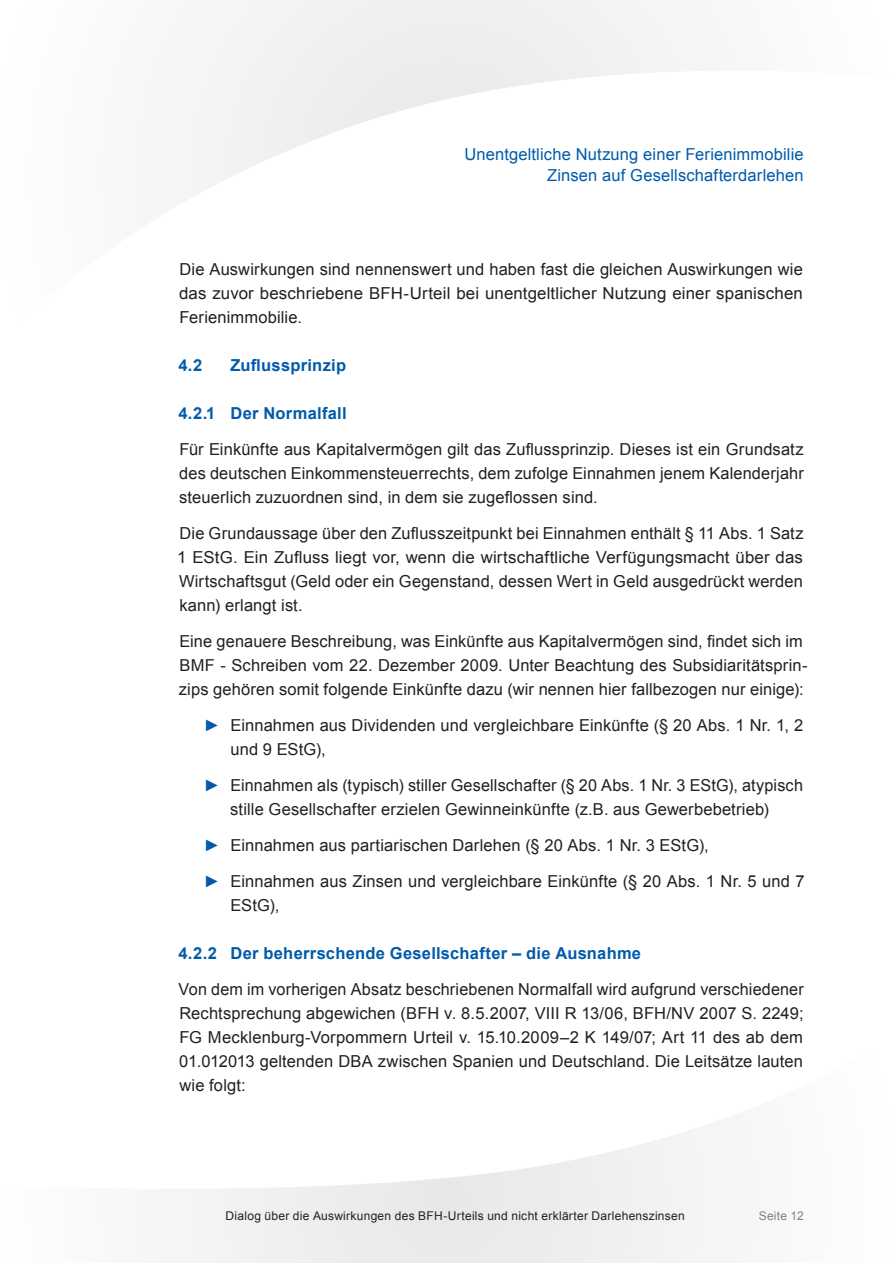
<style>
.page{position:relative;width:893px;height:1263px;background:#fff}
.page>*{position:absolute;margin:0;border:0;box-sizing:border-box;transform-origin:0 0}
.Fließtext_erster_Abs{font:16.5px/24px "Arial";letter-spacing:.01em;color:#231f20;text-align:justify}
.t1{font:700 16.5px "Arial";letter-spacing:.015em;color:#015aaa}
.t2{font:16.5px/21px "Arial";letter-spacing:.01em;color:#015aaa;text-align:right}
.t3{font:12px "Arial";letter-spacing:.02em;color:#231f20}
.t4{font:12px "Arial";letter-spacing:.02em;color:#808285}
.s1{color:#015aaa}
</style>
<div class="page">
<svg style="left:175px;top:1125px;width:544px;height:138px"></svg>
<svg style="left:175px;top:0;width:524px;height:206px"></svg>
<p class="t2" style="left:465px;top:144px;width:341px">Unentgeltliche Nutzung einer Ferienimmobilie<br>Zinsen auf Gesellschafterdarlehen</p>
<p class="Fließtext_erster_Abs" style="left:179px;top:257px;width:625px">Die Auswirkungen sind nennenswert und haben fast die gleichen Auswirkungen wie das zuvor beschriebene BFH-Urteil bei unentgeltlicher Nutzung einer spanischen Ferienimmobilie.</p>
<p class="t1" style="left:178px;top:354px;width:25px">4.2</p>
<p class="t1" style="left:230px;top:354px;width:117px">Zuflussprinzip</p>
<p class="t1" style="left:178px;top:402px;width:170px">4.2.1 Der Normalfall</p>
<p class="Fließtext_erster_Abs" style="left:179px;top:437px;width:626px">Für Einkünfte aus Kapitalvermögen gilt das Zuflussprinzip. Dieses ist ein Grundsatz des deutschen Einkommensteuerrechts, dem zufolge Einnahmen jenem Kalenderjahr steuerlich zuzuordnen sind, in dem sie zugeflossen sind.</p>
<p class="Fließtext_erster_Abs" style="left:177px;top:521px;width:628px">Die Grundaussage über den Zuflusszeitpunkt bei Einnahmen enthält § 11 Abs. 1 Satz 1 EStG. Ein Zufluss liegt vor, wenn die wirtschaftliche Verfügungsmacht über das Wirtschaftsgut (Geld oder ein Gegenstand, dessen Wert in Geld ausgedrückt werden kann) erlangt ist.</p>
<p class="Fließtext_erster_Abs" style="left:179px;top:629px;width:630px;text-align:left">Eine genauere Beschreibung, was Einkünfte aus Kapitalvermögen sind, findet sich im<br>BMF - Schreiben vom 22. Dezember 2009. Unter Beachtung des Subsidiaritätsprin&shy;zips gehören somit folgende Einkünfte dazu (wir nennen hier fallbezogen nur einige):</p>
<p class="Fließtext_erster_Abs" style="left:230px;top:713px;width:574px;text-indent:-27px"><span class="s1">►</span> Einnahmen aus Dividenden und vergleichbare Einkünfte (§ 20 Abs. 1 Nr. 1, 2 und 9 EStG),</p>
<p class="Fließtext_erster_Abs" style="left:204px;top:773px;width:601px;text-align:center"><span class="s1">►</span> Einnahmen als (typisch) stiller Gesellschafter (§ 20 Abs. 1 Nr. 3 EStG), atypisch stille Gesellschafter erzielen Gewinneinkünfte (z.B. aus Gewerbebetrieb)</p>
<p class="Fließtext_erster_Abs" style="left:204px;top:833px;width:506px"><span class="s1">►</span> Einnahmen aus partiarischen Darlehen (§ 20 Abs. 1 Nr. 3 EStG),</p>
<p class="Fließtext_erster_Abs" style="left:230px;top:869px;width:576px;text-indent:-27px"><span class="s1">►</span> Einnahmen aus Zinsen und vergleichbare Einkünfte (§ 20 Abs. 1 Nr. 5 und 7<br>EStG),</p>
<p class="t1" style="left:178px;top:942px;width:464px">4.2.2 Der beherrschende Gesellschafter – die Ausnahme</p>
<p class="Fließtext_erster_Abs" style="left:179px;top:977px;width:627px">Von dem im vorherigen Absatz beschriebenen Normalfall wird aufgrund verschiedener Rechtsprechung abgewichen (BFH v. 8.5.2007, VIII R 13/06, BFH/NV 2007 S. 2249; FG Mecklenburg-Vorpommern Urteil v. 15.10.2009–2 K 149/07; Art 11 des ab dem 01.012013 geltenden DBA zwischen Spanien und Deutschland. Die Leitsätze lauten wie folgt:</p>
<p class="t3" style="left:226px;top:1208px;width:461px">Dialog über die Auswirkungen des BFH-Urteils und nicht erklärter Darlehenszinsen</p>
<p class="t4" style="left:759px;top:1208px;width:46px">Seite 12</p>
</div>
